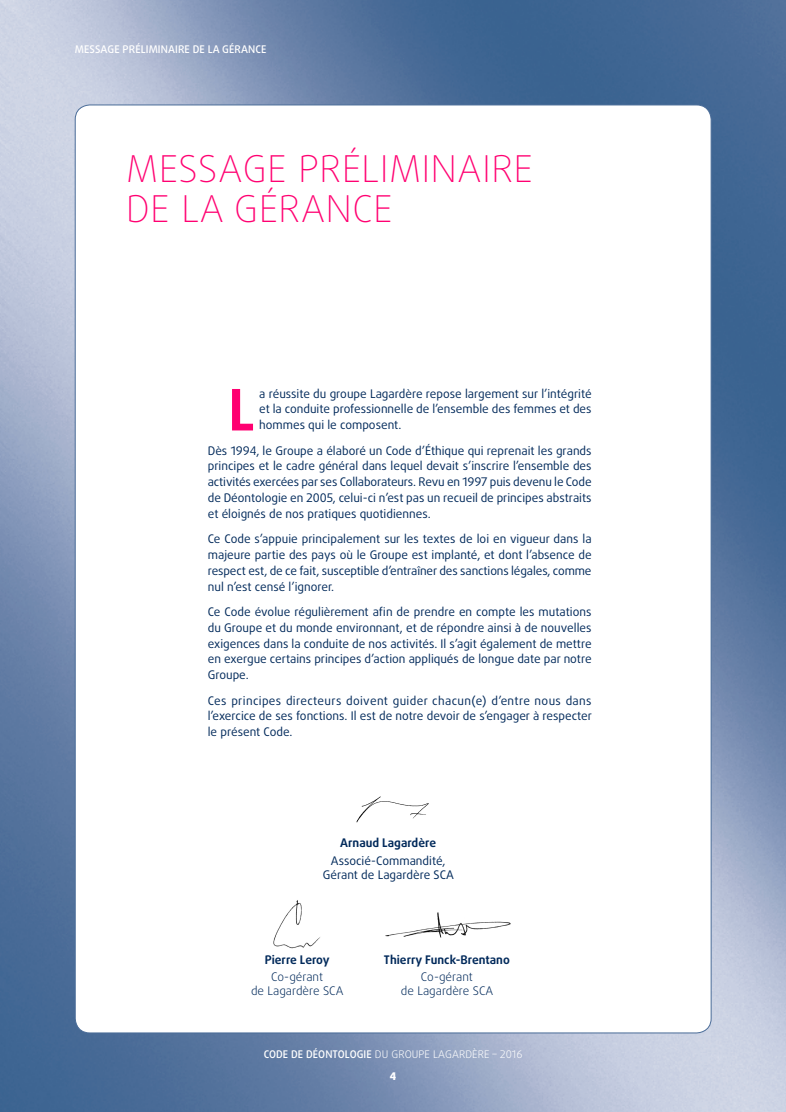
<style>
.page{position:relative;width:786px;height:1112px;background:#fff}
.page>*{position:absolute;margin:0;border:0;box-sizing:border-box;transform-origin:0 0}
.t1{font:700 57.3px "Daxline OT";color:#ff0071}
.t2{font:100 37px/39.6px "Daxline OT";letter-spacing:.02em;color:#ff0071}
.t3{font:11.9px/15.8px "Daxline OT";color:#00295a;text-align:justify}
.t4{font:700 11.9px "Daxline OT";color:#00295a}
.t5{font:300 11.9px/14.5px "Daxline OT";color:#00295a;text-align:center}
.t6{font:300 10.6px "Daxline OT";letter-spacing:.01em;color:#fff}
.t7{font:500 10.6px "Daxline OT";letter-spacing:.01em;color:#fff}
.t8{font:900 10.6px "Daxline OT";color:#fff}
.s1{font-weight:500}
</style>
<div class="page">
<img style="left:0;top:0;width:786px;height:1112px">
<div style="left:75px;top:105px;width:636px;height:928px;background:#fff;border-radius:15px"></div>
<img style="left:356px;top:796px;width:73px;height:27px">
<img style="left:385px;top:912px;width:126px;height:26px">
<img style="left:273px;top:900px;width:47px;height:49px">
<p class="t7" style="left:75px;top:43px;width:193px">MESSAGE PRÉLIMINAIRE DE LA GÉRANCE</p>
<h2 class="t2" style="left:126px;top:152px;width:408px">MESSAGE PRÉLIMINAIRE<br>DE LA GÉRANCE</h2>
<p class="t3" style="left:259px;top:386px;width:334px">a réussite du groupe Lagardère repose largement sur l’intégrité et la conduite professionnelle de l’ensemble des femmes et des hommes qui le composent.</p>
<p class="t3" style="left:208px;top:443px;width:385px">Dès 1994, le Groupe a élaboré un Code d’Éthique qui reprenait les grands principes et le cadre général dans lequel devait s’inscrire l’ensemble des activités exercées par ses Collaborateurs. Revu en 1997 puis devenu le Code de Déontologie en 2005, celui-ci n’est pas un recueil de principes abstraits et éloignés de nos pratiques quotidiennes.</p>
<p class="t3" style="left:208px;top:532px;width:385px">Ce Code s’appuie principalement sur les textes de loi en vigueur dans la majeure partie des pays où le Groupe est implanté, et dont l’absence de respect est, de ce fait, susceptible d’entraîner des sanctions légales, comme nul n’est censé l’ignorer.</p>
<p class="t3" style="left:208px;top:604px;width:385px">Ce Code évolue régulièrement afin de prendre en compte les mutations du Groupe et du monde environnant, et de répondre ainsi à de nouvelles exigences dans la conduite de nos activités. Il s’agit également de mettre en exergue certains principes d’action appliqués de longue date par notre Groupe.</p>
<p class="t3" style="left:208px;top:693px;width:386px">Ces principes directeurs doivent guider chacun(e) d’entre nous dans l’exercice de ses fonctions. Il est de notre devoir de s’engager à respecter le présent Code.</p>
<h1 class="t1" style="left:228px;top:384px;width:28px">L</h1>
<p class="t4" style="left:340px;top:837px;width:97px">Arnaud Lagardère</p>
<p class="t3" style="left:323px;top:854px;width:133px;line-height:14.5px;text-align:center">Associé-Commandité,<br>Gérant de Lagardère SCA</p>
<p class="t4" style="left:265px;top:954px;width:66px">Pierre Leroy</p>
<p class="t4" style="left:384px;top:954px;width:127px">Thierry Funck-Brentano</p>
<p class="t5" style="left:251px;top:970px;width:94px">Co-gérant<br>de Lagardère SCA</p>
<p class="t5" style="left:401px;top:970px;width:94px">Co-gérant<br>de Lagardère SCA</p>
<p class="t6" style="left:264px;top:1049px;width:260px"><span class="s1">CODE DE DÉONTOLOGIE</span> DU GROUPE LAGARDÈRE – 2016</p>
<p class="t8" style="left:390px;top:1070px;width:8px">4</p>
</div>
